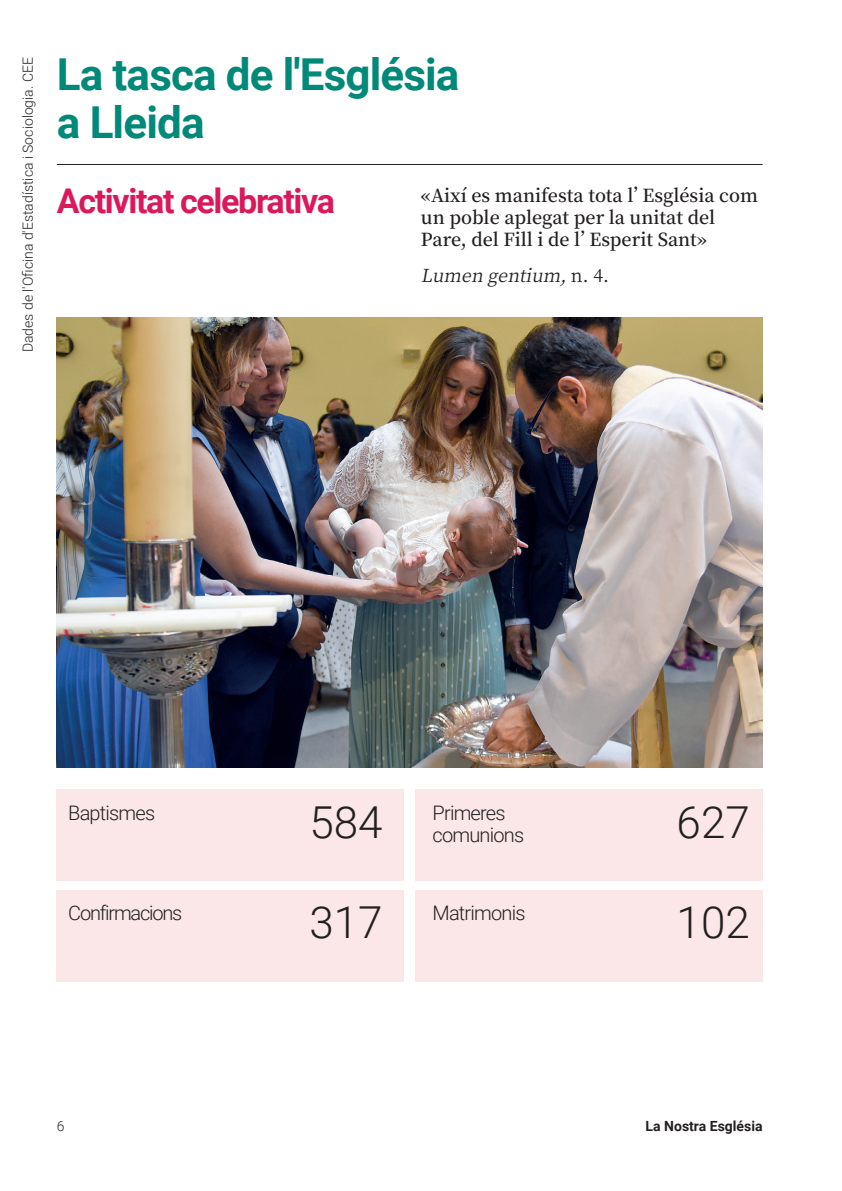
<style>
.page{position:relative;width:842px;height:1191px;background:#fff}
.page>*{position:absolute;margin:0;border:0;box-sizing:border-box;transform-origin:0 0}
.t1{font:700 44px/48px "Roboto";letter-spacing:-.02em;color:#008979}
.t2{font:300 44px "Roboto";color:#231f20}
.t3{font:700 34px "Roboto";letter-spacing:-.04em;color:#dc185d}
.t4{font:300 20px/22px "Roboto";letter-spacing:-.04em;color:#231f20}
.t5{font:300 20px "Roboto";letter-spacing:-.06em;color:#231f20}
.t6{font:600 18px/22px "Noto Serif TC";color:#231f20}
.t7{font:italic 18px "Noto Serif TC";color:#231f20}
.t8{font:300 14px "Roboto";color:#231f20}
.t9{font:700 14px "Roboto";color:#231f20}
.s1{font-style:normal}
</style>
<div class="page">
<div style="left:57px;top:789px;width:347px;height:92px;background:#fbe7e7"></div>
<img style="left:57px;top:318px;width:706px;height:449px">
<hr style="left:57px;top:164px;width:706px;height:1px;background:#231f20">
<div style="left:57px;top:890px;width:347px;height:91px;background:#fbe7e7"></div>
<div style="left:416px;top:789px;width:347px;height:92px;background:#fbe7e7"></div>
<div style="left:416px;top:890px;width:347px;height:91px;background:#fbe7e7"></div>
<p class="t8" style="left:18px;top:352px;width:297px;rotate:-90deg">Dades de l'Oficina d'Estadística i Sociologia. CEE</p>
<h1 class="t1" style="left:57px;top:48px;width:404px">La tasca de l'Església a Lleida</h1>
<h2 class="t3" style="left:57px;top:177px;width:280px">Activitat celebrativa</h2>
<p class="t6" style="left:421px;top:185px;width:338px">«Així es manifesta tota l’Església com un poble aplegat per la unitat del<br>Pare, del Fill i de l’Esperit Sant»</p>
<p class="t7" style="left:421px;top:265px;width:189px">Lumengentium,<span class="s1">n . 4 .</span></p>
<p class="t4" style="left:68px;top:801px;width:88px">Baptismes</p>
<h1 class="t2" style="left:310px;top:791px;width:75px">584</h1>
<p class="t5" style="left:68px;top:899px;width:116px">Confirmacions</p>
<h1 class="t2" style="left:310px;top:891px;width:75px">317</h1>
<p class="t4" style="left:433px;top:801px;width:93px">Primeres comunions</p>
<h1 class="t2" style="left:677px;top:791px;width:75px">627</h1>
<p class="t4" style="left:433px;top:901px;width:94px">Matrimonis</p>
<h1 class="t2" style="left:677px;top:891px;width:75px">102</h1>
<p class="t8" style="left:57px;top:1116px;width:9px">6</p>
<p class="t9" style="left:646px;top:1116px;width:118px">La Nostra Església</p>
</div>
